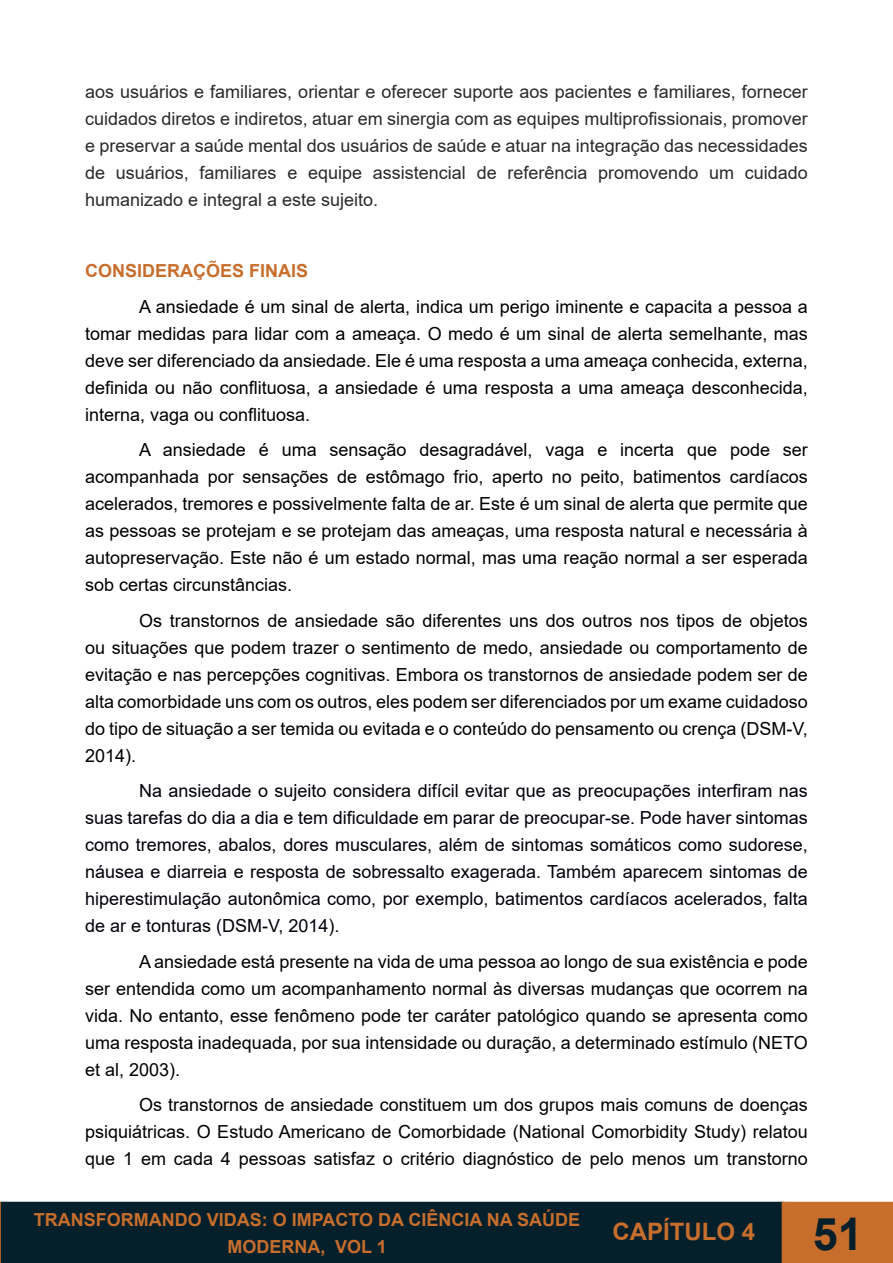
<style>
.page{position:relative;width:893px;height:1263px;background:#fff}
.page>*{position:absolute;margin:0;border:0;box-sizing:border-box;transform-origin:0 0}
.t1{font:700 45px "Arial";color:#05202b}
.t2{font:700 24px "Arial";color:#c76e2d}
.t3{font:18px/27px "Arial";color:#000001;text-align:justify}
.t4{font:18px/27px "Arial";color:#00000a;text-align:justify}
.t5{font:18px/27px "Arial";color:#2a2a2a;text-align:justify}
.t6{font:700 18px/27px "Arial";color:#c76e2d;text-align:center}
</style>
<div class="page">
<div style="left:1px;top:1202px;width:782px;height:60px;background:#05202b"></div>
<div style="left:0;top:1202px;width:784px;height:61px;border:2px solid #05202b"></div>
<svg style="left:0;top:1202px;width:1px;height:61px"></svg>
<div style="left:782px;top:1202px;width:111px;height:61px;background:#c76e2d"></div>
<p class="t5" style="left:85px;top:78px;width:724px">aos usuários e familiares, orientar e oferecer suporte aos pacientes e familiares, fornecer cuidados diretos e indiretos, atuar em sinergia com as equipes multiprofissionais, promover e preservar a saúde mental dos usuários de saúde e atuar na integração das necessidades de usuários, familiares e equipe assistencial de referência promovendo um cuidado humanizado e integral a este sujeito.</p>
<p class="t6" style="left:85px;top:258px;width:225px">CONSIDERAÇÕES FINAIS</p>
<p class="t3" style="left:85px;top:293px;width:724px;text-indent:54px">A ansiedade é um sinal de alerta, indica um perigo iminente e capacita a pessoa a tomar medidas para lidar com a ameaça. O medo é um sinal de alerta semelhante, mas deve ser diferenciado da ansiedade. Ele é uma resposta a uma ameaça conhecida, externa, definida ou não conflituosa, a ansiedade é uma resposta a uma ameaça desconhecida, interna, vaga ou conflituosa.</p>
<p class="t3" style="left:85px;top:436px;width:724px;text-indent:54px">A ansiedade é uma sensação desagradável, vaga e incerta que pode ser acompanhada por sensações de estômago frio, aperto no peito, batimentos cardíacos acelerados, tremores e possivelmente falta de ar. Este é um sinal de alerta que permite que as pessoas se protejam e se protejam das ameaças, uma resposta natural e necessária à autopreservação. Este não é um estado normal, mas uma reação normal a ser esperada sob certas circunstâncias.</p>
<p class="t3" style="left:85px;top:607px;width:724px;text-indent:54px">Os transtornos de ansiedade são diferentes uns dos outros nos tipos de objetos ou situações que podem trazer o sentimento de medo, ansiedade ou comportamento de evitação e nas percepções cognitivas. Embora os transtornos de ansiedade podem ser de alta comorbidade uns com os outros, eles podem ser diferenciados por um exame cuidadoso do tipo de situação a ser temida ou evitada e o conteúdo do pensamento ou crença (DSM-V, 2014).</p>
<p class="t4" style="left:85px;top:777px;width:724px;text-indent:54px">Na ansiedade o sujeito considera difícil evitar que as preocupações interfiram nas suas tarefas do dia a dia e tem dificuldade em parar de preocupar-se. Pode haver sintomas como tremores, abalos, dores musculares, além de sintomas somáticos como sudorese, náusea e diarreia e resposta de sobressalto exagerada. Também aparecem sintomas de hiperestimulação autonômica como, por exemplo, batimentos cardíacos acelerados, falta de ar e tonturas (DSM-V, 2014).</p>
<p class="t3" style="left:85px;top:948px;width:724px;text-indent:54px">A ansiedade está presente na vida de uma pessoa ao longo de sua existência e pode ser entendida como um acompanhamento normal às diversas mudanças que ocorrem na vida. No entanto, esse fenômeno pode ter caráter patológico quando se apresenta como uma resposta inadequada, por sua intensidade ou duração, a determinado estímulo (NETO et al, 2003).</p>
<p class="t3" style="left:85px;top:1091px;width:724px;text-indent:54px">Os transtornos de ansiedade constituem um dos grupos mais comuns de doenças psiquiátricas. O Estudo Americano de Comorbidade (National Comorbidity Study) relatou que 1 em cada 4 pessoas satisfaz o critério diagnóstico de pelo menos um transtorno</p>
<p class="t6" style="left:34px;top:1206px;width:548px">TRANSFORMANDO VIDAS: O IMPACTO DA CIÊNCIA NA SAÚDE<br>MODERNA, VOL 1</p>
<h2 class="t2" style="left:612px;top:1215px;width:144px">CAPÍTULO 4</h2>
<h1 class="t1" style="left:813px;top:1202px;width:52px">51</h1>
</div>
